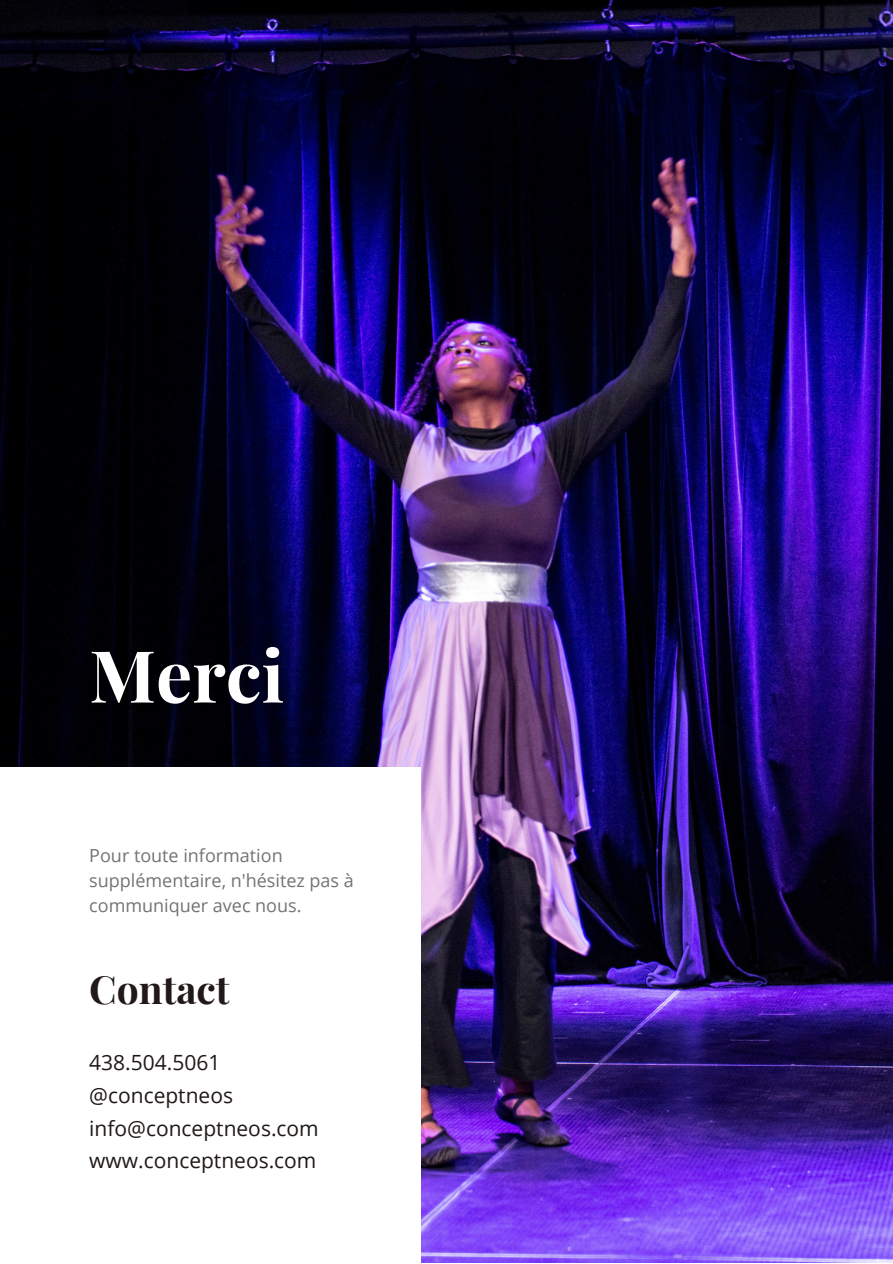
<style>
.page{position:relative;width:893px;height:1264px;background:#fff}
.page>*{position:absolute;margin:0;border:0;box-sizing:border-box;transform-origin:0 0}
.t1{font:700 72px "Playfair Display";color:#fff}
.t2{font:700 39px "Playfair Display";color:#201917}
.t3{font:21px "Open Sans";color:#201917}
.t4{font:18px/24.8px "Open Sans";color:#737373}
</style>
<div class="page">
<img style="left:0;top:0;width:892px;height:1262px">
<div style="left:0;top:766px;width:421px;height:496px;background:#fff"></div>
<p class="t1" style="left:89px;top:624px;width:196px">Merci</p>
<p class="t4" style="left:89px;top:843px;width:266px">Pour toute information supplémentaire, n'hésitez pas à communiquer avec nous.</p>
<p class="t2" style="left:89px;top:961px;width:142px">Contact</p>
<p class="t3" style="left:89px;top:1048px;width:133px">438.504.5061</p>
<p class="t3" style="left:89px;top:1080px;width:145px">@conceptneos</p>
<p class="t3" style="left:89px;top:1113px;width:231px">info@conceptneos.com</p>
<p class="t3" style="left:89px;top:1145px;width:229px">www.conceptneos.com</p>
</div>
